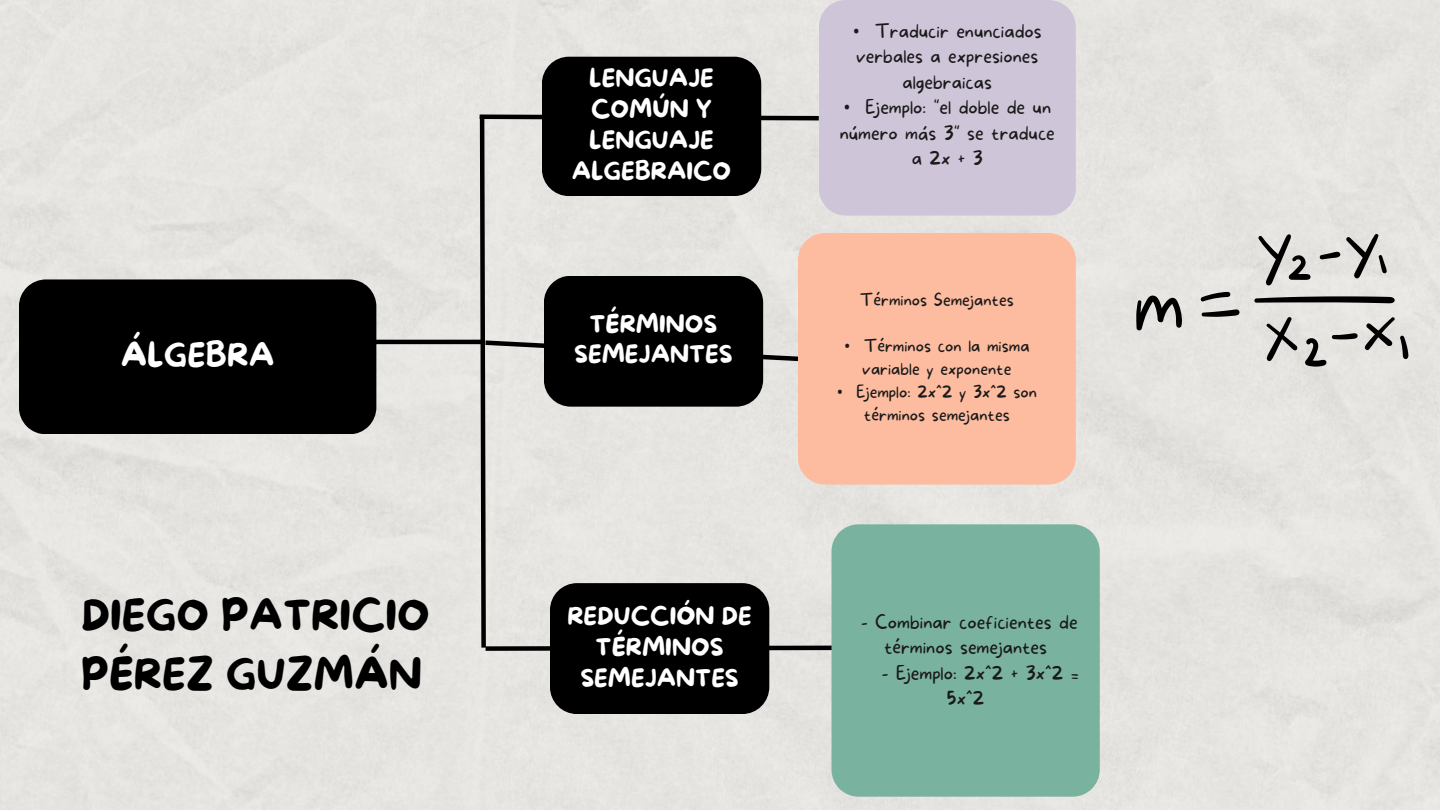
<style>
.page{position:relative;width:1440px;height:810px;background:#e6e4e1}
.page>*{position:absolute;margin:0;border:0;box-sizing:border-box;transform-origin:0 0}
.t1{font:42px/58.5px "More Sugar";color:#000}
.t2{font:32px "More Sugar";color:#fff}
.t3{font:24px/30.8px "More Sugar";color:#fff;text-align:center}
.t4{font:100 19px/25.5px "More Sugar";color:#1a1a1a;text-align:center}
.t5{font:100 17px/23.2px "More Sugar";color:#1a1a1a;text-align:center}
.s1{font-family:"Noto Sans";font-weight:400}
</style>
<div class="page">
<div style="left:819px;top:0;width:257px;height:216px;background:#cfc5d9"></div>
<div style="left:832px;top:524px;width:268px;height:273px;background:#7ab2a0"></div>
<div style="left:550px;top:583px;width:219px;height:131px;background:#000;border-radius:27px"></div>
<div style="left:542px;top:57px;width:219px;height:139px;background:#000;border-radius:27px"></div>
<hr style="left:327px;top:340px;width:157px;height:4px;background:#000">
<div style="left:19px;top:279px;width:357px;height:155px;background:#000"></div>
<svg style="left:475px;top:111px;width:363px;height:542px"></svg>
<div style="left:798px;top:233px;width:278px;height:252px;background:#fdbb9f"></div>
<div style="left:544px;top:276px;width:219px;height:131px;background:#000;border-radius:27px"></div>
<svg style="left:1136px;top:233px;width:273px;height:134px;background:#cac9c6"></svg>
<p class="t2" style="left:121px;top:338px;width:155px">ÁLGEBRA</p>
<h1 class="t1" style="left:81px;top:588px;width:350px">DIEGO PATRICIO<br>PÉREZ GUZMÁN</h1>
<p class="t3" style="left:572px;top:64px;width:161px">LENGUAJE<br>COMÚN Y<br>LENGUAJE<br>ALGEBRAICO</p>
<h3 class="t3" style="left:574px;top:310px;width:160px">TÉRMINOS<br>SEMEJANTES</h3>
<p class="t3" style="left:567px;top:602px;width:186px">REDUCCIÓN DE<br>TÉRMINOS<br>SEMEJANTES</p>
<h4 class="t4" style="left:853px;top:19px;width:191px"><span class="s1">•</span> Traducir enunciados verbales a expresiones algebraicas</h4>
<h4 class="t4" style="left:840px;top:95px;width:217px"><span class="s1">•</span> Ejemplo: "el doble de un número más 3" se traduce a2x+3</h4>
<h3 class="t5" style="left:860px;top:289px;width:155px">Términos Semejantes</h3>
<h2 class="t5" style="left:844px;top:335px;width:187px"><span class="s1">•</span> Términos con la misma variable y exponente</h2>
<h4 class="t5" style="left:837px;top:381px;width:202px"><span class="s1">•</span> Ejemplo: 2x^2 y 3x^2 son términos semejantes</h4>
<h3 class="t4" style="left:861px;top:610px;width:218px">- Combinar coeficientes de términos semejantes</h3>
<h3 class="t4" style="left:947px;top:661px;width:134px;text-align:left;text-indent:-65px">- Ejemplo: 2x^2 + 3x^2 =<br>5x^2</h3>
</div>
